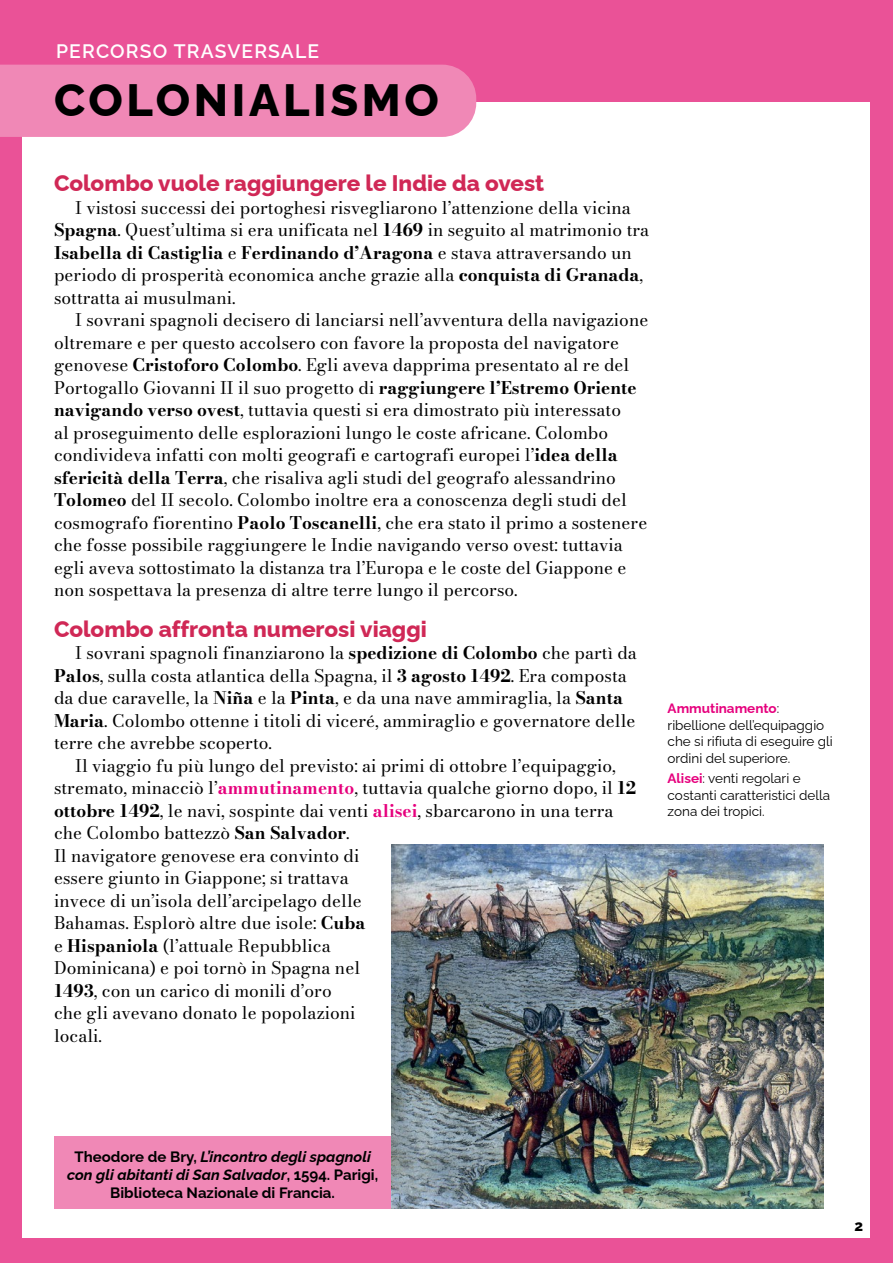
<style>
.page{position:relative;width:893px;height:1263px;background:#ea5297}
.page>*{position:absolute;margin:0;border:0;box-sizing:border-box;transform-origin:0 0}
.t1{font:800 45.3px "Raleway";letter-spacing:.08em;color:#000}
.t2{font:800 22.5px "Raleway";color:#d02856}
.t3{font:600 19.5px "Raleway";letter-spacing:.06em;color:#fff}
.t4{font:17.25px/22.5px "Bodoni Moda 9 pt";color:#000}
.t5{font:700 15px/18px "Raleway";color:#000;text-align:center}
.t6{font:800 15px "Raleway";color:#000}
.t7{font:13.5px/16.5px "Raleway";color:#000}
.s1{font-weight:700}
.s2{font-weight:700;color:#e6007d}
.s3{font-style:italic}
</style>
<div class="page">
<div style="left:23px;top:102px;width:847px;height:1136px;background:#fff"></div>
<div style="left:0;top:65px;width:476px;height:72px;background:#f088b6"></div>
<div style="left:54px;top:1137px;width:337px;height:72px;background:#f088b6"></div>
<img style="left:391px;top:845px;width:432px;height:364px">
<p class="t3" style="left:56px;top:36px;width:265px">PERCORSO TRASVERSALE</p>
<h1 class="t1" style="left:54px;top:64px;width:386px">COLONIALISMO</h1>
<h2 class="t2" style="left:54px;top:165px;width:492px">Colombo vuole raggiungere le Indie da ovest</h2>
<p class="t4" style="left:54px;top:196px;width:597px;text-indent:21px">I vistosi successi dei portoghesi risvegliarono l’attenzione della vicina <span class="s1">Spagna</span>. Quest’ultima si era unificata nel <span class="s1">1469</span> in seguito al matrimonio tra <span class="s1">Isabella di Castiglia</span> e <span class="s1">Ferdinando d’Aragona</span> e stava attraversando un periodo di prosperità economica anche grazie alla <span class="s1">conquista di Granada</span>, sottratta ai musulmani.</p>
<p class="t4" style="left:54px;top:309px;width:596px;text-indent:21px">I sovrani spagnoli decisero di lanciarsi nell’avventura della navigazione oltremare e per questo accolsero con favore la proposta del navigatore genovese <span class="s1">Cristoforo Colombo</span>. Egli aveva dapprima presentato al re del Portogallo Giovanni II il suo progetto di <span class="s1">raggiungere l’Estremo Oriente navigando verso ovest</span>, tuttavia questi si era dimostrato più interessato<br>al proseguimento delle esplorazioni lungo le coste africane. Colombo condivideva infatti con molti geografi e cartografi europei l’<span class="s1">idea della sfericità della Terra</span>, che risaliva agli studi del geografo alessandrino <span class="s1">Tolomeo</span> del II secolo. Colombo inoltre era a conoscenza degli studi del cosmografo fiorentino <span class="s1">Paolo Toscanelli</span>, che era stato il primo a sostenere che fosse possibile raggiungere le Indie navigando verso ovest: tuttavia egli aveva sottostimato la distanza tra l’Europa e le coste del Giappone e non sospettava la presenza di altre terre lungo il percorso.</p>
<h2 class="t2" style="left:54px;top:611px;width:374px">Colombo affronta numerosi viaggi</h2>
<p class="t4" style="left:54px;top:642px;width:584px;text-indent:21px">I sovrani spagnoli finanziarono la <span class="s1">spedizione di Colombo</span> che partì da <span class="s1">Palos</span>, sulla costa atlantica della Spagna, il <span class="s1">3 agosto 1492</span>. Era composta da due caravelle, la <span class="s1">Niña</span> e la <span class="s1">Pinta</span>, e da una nave ammiraglia, la <span class="s1">Santa Maria</span>. Colombo ottenne i titoli di viceré, ammiraglio e governatore delle terre che avrebbe scoperto.</p>
<p class="t4" style="left:54px;top:754px;width:584px;text-indent:21px">Il viaggio fu più lungo del previsto: ai primi di ottobre l’equipaggio, stremato, minacciò l’<span class="s2">ammutinamento</span>, tuttavia qualche giorno dopo, il <span class="s1">12 ottobre 1492</span>, le navi, sospinte dai venti <span class="s2">alisei</span>, sbarcarono in una terra che Colombo battezzò <span class="s1">San Salvador</span>.<br>Il navigatore genovese era convinto di<br>essere giunto in Giappone; si trattava<br>invece di un’isola dell’arcipelago delle<br>Bahamas. Esplorò altre due isole: <span class="s1">Cuba<br></span>e <span class="s1">Hispaniola</span> (l’attuale Repubblica<br>Dominicana) e poi tornò in Spagna nel<br><span class="s1">1493</span>, con un carico di monili d’oro<br>che gli avevano donato le popolazioni<br>locali.</p>
<p class="t7" style="left:668px;top:698px;width:167px"><span class="s2">Ammutinamento</span>: ribellione dell’equipaggio che si rifiuta di eseguire gli ordini del superiore.</p>
<p class="t7" style="left:668px;top:769px;width:164px"><span class="s2">Alisei</span>: venti regolari e costanti caratteristici della zona dei tropici.</p>
<p class="t5" style="left:67px;top:1146px;width:313px">Theodore de Bry, <span class="s3">L’incontro degli spagnoli con gli abitanti di San Salvador</span>, 1594. Parigi,<br>Biblioteca Nazionale di Francia.</p>
<p class="t6" style="left:854px;top:1213px;width:10px">2</p>
</div>
